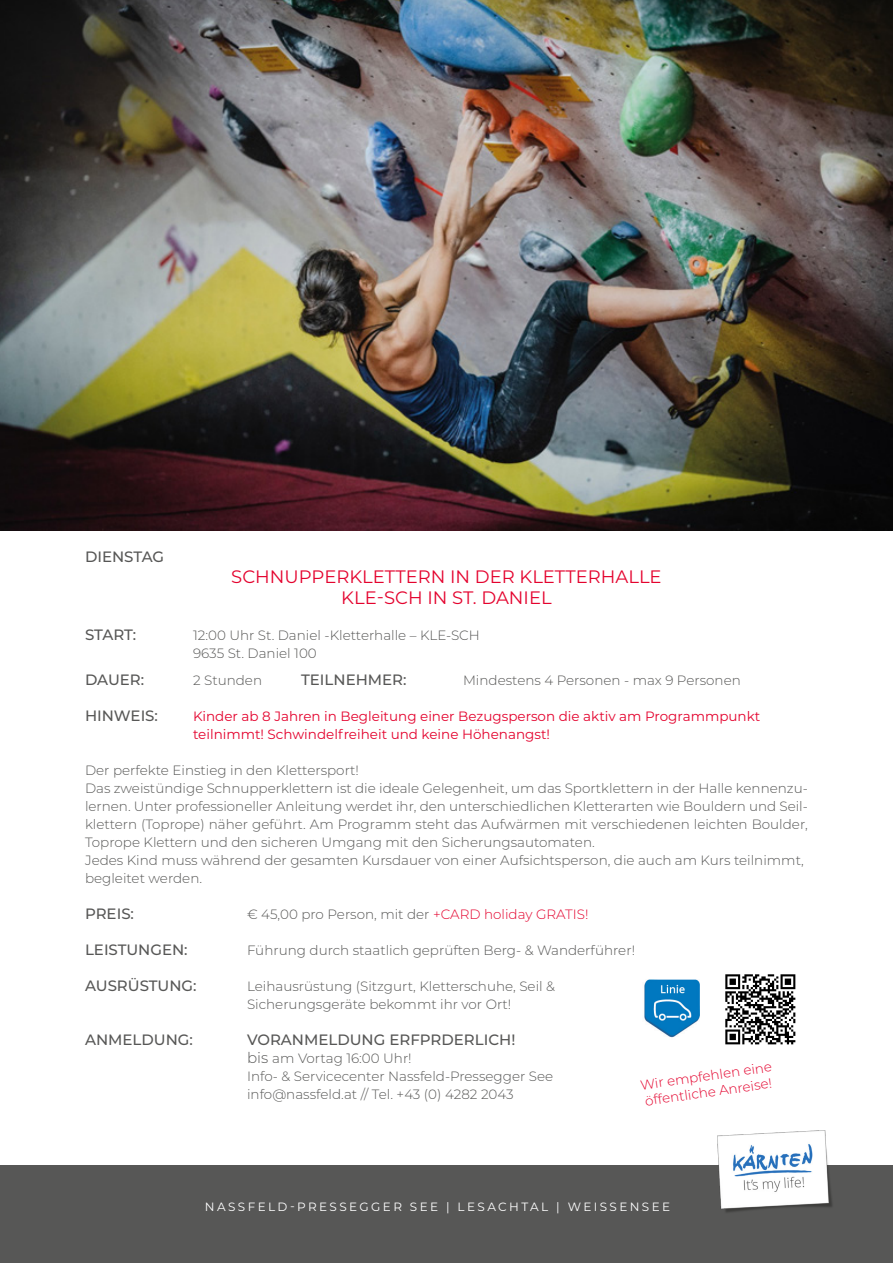
<style>
.page{position:relative;width:893px;height:1263px;background:#fff}
.page>*{position:absolute;margin:0;border:0;box-sizing:border-box;transform-origin:0 0}
.t1{font:18px "Montserrat";color:#e4032e}
.t2{font:500 15px "Montserrat";color:#575756}
.t3{font:300 13.5px/18px "Montserrat";color:#575756}
.t4{font:13.5px/18px "Montserrat";color:#e4032e}
.t5{font:300 13.5px/16.2px "Montserrat";color:#e4032e}
.t6{font:12px "Montserrat";letter-spacing:.2em;color:#fff}
.s1{color:#e4032e}
.s2{font-size:15px}
</style>
<div class="page">
<div style="left:0;top:1165px;width:893px;height:98px;background:#575756"></div>
<img style="left:644px;top:979px;width:56px;height:59px">
<img style="left:0;top:0;width:893px;height:531px">
<img style="left:717px;top:1130px;width:115px;height:83px">
<img style="left:725px;top:974px;width:71px;height:71px">
<p class="t2" style="left:85px;top:546px;width:81px">DIENSTAG</p>
<p class="t1" style="left:231px;top:564px;width:432px">SCHNUPPERKLETTERN IN DER KLETTERHALLE</p>
<p class="t1" style="left:341px;top:585px;width:212px">KLE-SCH IN ST. DANIEL</p>
<p class="t2" style="left:85px;top:624px;width:53px">START:</p>
<p class="t3" style="left:193px;top:625px;width:288px">12:00 Uhr St. Daniel -Kletterhalle – KLE-SCH<br>9635 St. Daniel 100</p>
<p class="t2" style="left:85px;top:669px;width:61px">DAUER:</p>
<p class="t3" style="left:193px;top:670px;width:71px">2 Stunden</p>
<p class="t2" style="left:301px;top:669px;width:107px">TEILNEHMER:</p>
<p class="t3" style="left:463px;top:670px;width:279px">Mindestens 4 Personen - max 9 Personen</p>
<p class="t2" style="left:85px;top:705px;width:74px">HINWEIS:</p>
<p class="t4" style="left:193px;top:706px;width:569px">Kinder ab 8 Jahren in Begleitung einer Bezugsperson die aktiv am Programmpunkt teilnimmt! Schwindelfreiheit und keine Höhenangst!</p>
<p class="t3" style="left:85px;top:760px;width:275px">Der perfekte Einstieg in den Klettersport!</p>
<p class="t3" style="left:85px;top:778px;width:724px;text-align:justify">Das zweistündige Schnupperklettern ist die ideale Gelegenheit, um das Sportklettern in der Halle kennenzu&shy;lernen. Unter professioneller Anleitung werdet ihr, den unterschiedlichen Kletterarten wie Bouldern und Seil&shy;klettern (Toprope) näher geführt. Am Programm steht das Aufwärmen mit verschiedenen leichten Boulder, Toprope Klettern und den sicheren Umgang mit den Sicherungsautomaten.</p>
<p class="t3" style="left:85px;top:850px;width:720px">Jedes Kind muss während der gesamten Kursdauer von einer Aufsichtsperson, die auch am Kurs teilnimmt, begleitet werden.</p>
<p class="t2" style="left:85px;top:903px;width:50px">PREIS:</p>
<p class="t3" style="left:247px;top:904px;width:343px">€ 45,00 pro Person, mit der <span class="s1">+CARD holiday GRATIS!</span></p>
<p class="t2" style="left:85px;top:939px;width:104px">LEISTUNGEN:</p>
<p class="t3" style="left:247px;top:940px;width:389px">Führung durch staatlich geprüften Berg- &amp; Wanderführer!</p>
<p class="t2" style="left:85px;top:975px;width:113px">AUSRÜSTUNG:</p>
<p class="t3" style="left:247px;top:976px;width:309px">Leihausrüstung (Sitzgurt, Kletterschuhe, Seil &amp;<br>Sicherungsgeräte bekommt ihr vor Ort!</p>
<p class="t2" style="left:85px;top:1029px;width:109px">ANMELDUNG:</p>
<p class="t2" style="left:247px;top:1029px;width:270px">VORANMELDUNG ERFPRDERLICH!</p>
<p class="t3" style="left:247px;top:1048px;width:166px"><span class="s2">bis</span> am Vortag 16:00 Uhr!</p>
<p class="t3" style="left:247px;top:1066px;width:308px">Info- &amp; Servicecenter Nassfeld-Pressegger See</p>
<p class="t3" style="left:247px;top:1084px;width:268px">info@nassfeld.at // Tel. +43 (0) 4282 2043</p>
<p class="t5" style="left:639px;top:1076px;width:134px;rotate:-8deg">Wir empfehlen eine öffentliche Anreise!</p>
<p class="t6" style="left:205px;top:1198px;width:467px">NASSFELD-PRESSEGGER SEE | LESACHTAL | WEISSENSEE</p>
</div>
